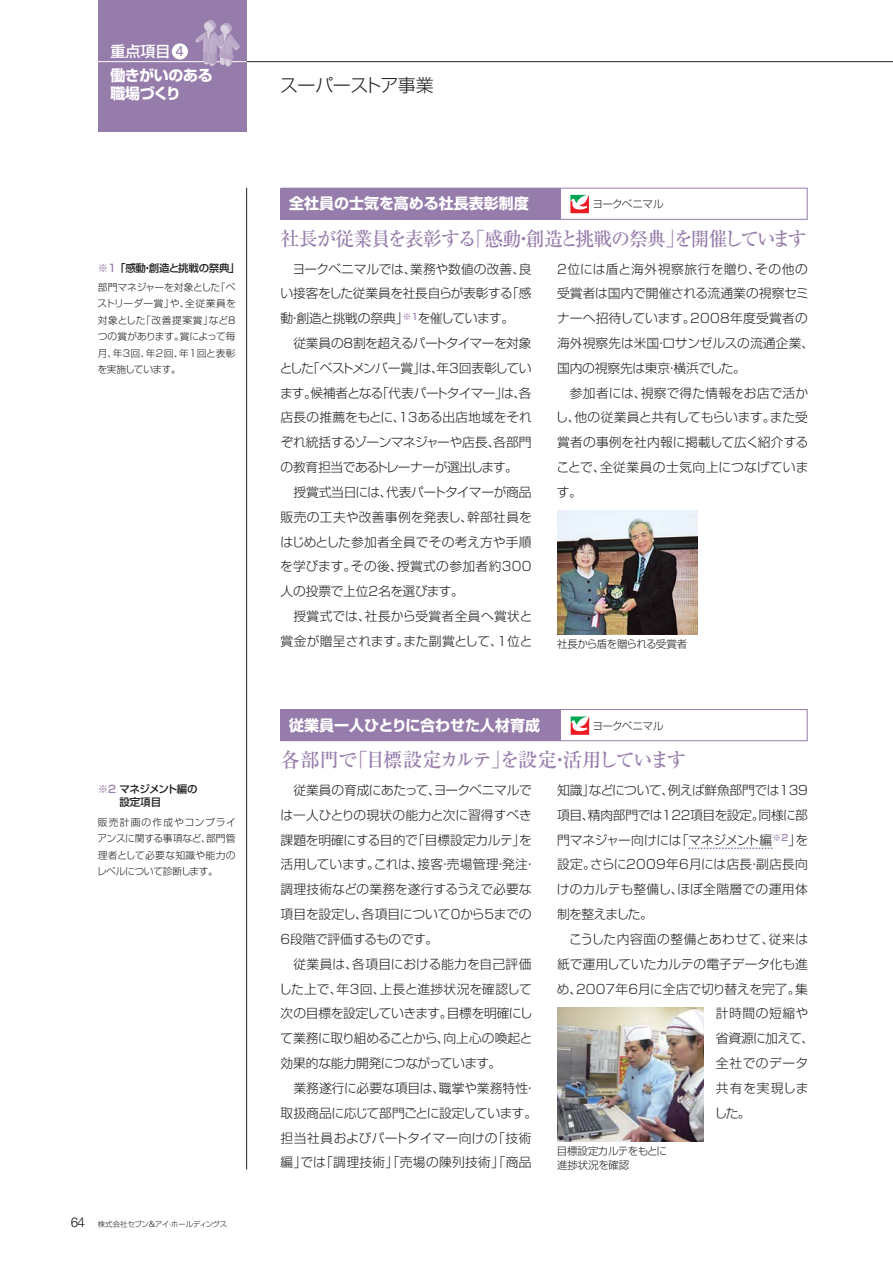
<style>
.page{position:relative;width:893px;height:1263px;background:#fff}
.page>*{position:absolute;margin:0;border:0;box-sizing:border-box;transform-origin:0 0}
.t1{font:19.5px "Ryumin Pro Medium 90 pv RKSJ H";letter-spacing:-.08em;color:#967caa}
.t2{font:18px "Shin Go Pro Light 90 pv RKSJ H";letter-spacing:-.025em;color:#231f20}
.t3{font:15px "Shin Go Pro Bold 90 pv RKSJ H";color:#fff}
.t4{font:15px/18px "Shin Go Pro Bold 90 pv RKSJ H";letter-spacing:-.025em;color:#fff}
.t5{font:15px "Shin Go Pro Medium 90 pv RKSJ H";color:#fff}
.t6{font:12.75px/24.9px "Shin Go Pro Light 90 pv RKSJ H";letter-spacing:-.01em;color:#231f20;text-align:justify}
.t7{font:12.75px/24.9px "Shin Go Pro Light 90 pv RKSJ H";letter-spacing:.015em;color:#231f20;text-align:right}
.t8{font:12.75px "Shin Go Pro Light 90 pv RKSJ H";letter-spacing:.035em;color:#231f20}
.t9{font:12.75px "Shin Go Pro Light 90 pv RKSJ H";letter-spacing:.04em;color:#231f20}
.t10{font:12.75px "Shin Go Pro Light 90 pv RKSJ H";letter-spacing:-.045em;color:#231f20}
.t11{font:12.75px "Shin Go Pro Light 90 pv RKSJ H";letter-spacing:.06em;color:#231f20}
.t12{font:10.5px/13.5px "Shin Go Pro Light 90 pv RKSJ H";letter-spacing:-.04em;color:#231f20}
.t13{font:10.5px/13.5px "Shin Go Pro Medium 90 pv RKSJ H";letter-spacing:-.03em;color:#231f20}
.t14{font:9.75px/16.5px "Shin Go Pro Light 90 pv RKSJ H";letter-spacing:-.005em;color:#231f20;text-align:justify}
.t15{font:7.5px "Shin Go Pro Light 90 pv RKSJ H";letter-spacing:-.04em;color:#231f20}
.s1{font-family:"Univers LT Std";font-size:13.95px;color:#967caa}
.s2{color:#967caa}
.s3{font-family:"Univers LT Std";font-weight:300;font-size:13.5px}
.s4{font-family:"Univers LT Std";font-weight:300;font-size:8.7px}
</style>
<div class="page">
<svg style="left:689px;top:847px;width:83px;height:2px"></svg>
<div style="left:281px;top:188px;width:280px;height:31px;background:#967caa"></div>
<div style="left:281px;top:188px;width:526px;height:32px;border:1px solid #967caa"></div>
<div style="left:281px;top:710px;width:280px;height:31px;background:#967caa"></div>
<div style="left:281px;top:709px;width:526px;height:32px;border:1px solid #967caa"></div>
<svg style="left:570px;top:716px;width:20px;height:19px"></svg>
<svg style="left:571px;top:716px;width:18px;height:19px"></svg>
<svg style="left:570px;top:194px;width:19px;height:20px"></svg>
<svg style="left:570px;top:195px;width:19px;height:18px"></svg>
<img style="left:557px;top:1007px;width:146px;height:134px">
<img style="left:557px;top:510px;width:140px;height:125px">
<hr style="left:247px;top:61px;width:646px;height:1px;background:#231f20">
<div style="left:98px;top:0;width:149px;height:132px;background:#967caa"></div>
<hr style="left:85px;top:61px;width:162px;height:1px;background:#fff">
<div style="left:172px;top:43px;width:16px;height:17px;background:#fff;border-radius:50%"></div>
<svg style="left:195px;top:20px;width:45px;height:47px"></svg>
<hr style="left:246px;top:188px;width:1px;height:981px;background:#231f20">
<p class="t5" style="left:111px;top:45px;width:75px">重点項目 <span class="s1">4</span></p>
<p class="t4" style="left:111px;top:69px;width:104px">働きがいのある職場づくり</p>
<h2 class="t2" style="left:280px;top:79px;width:155px">スーパーストア事業</h2>
<p class="t13" style="left:98px;top:262px;width:143px"><span class="s2">※1</span>「感動・創造と挑戦の祭典」</p>
<p class="t14" style="left:98px;top:280px;width:140px">部門マネジャーを対象とした「ベストリーダー賞」や、全従業員を対象とした「改善提案賞」など8つの賞があります。賞によって毎月、年3回、年2回、年1回と表彰を実施しています。</p>
<p class="t13" style="left:120px;top:784px;width:80px;text-indent:-22px"><span class="s2">※2</span> マネジメント編の設定項目</p>
<p class="t14" style="left:97px;top:815px;width:140px">販売計画の作成やコンプライアンスに関する事項など、部門管理者として必要な知識や能力のレベルについて診断します。</p>
<p class="t15" style="left:71px;top:1221px;width:158px"><span class="s3">64</span> 株式会社セブン<span class="s4">&amp;</span>アイ・ホールディングス</p>
<p class="t3" style="left:289px;top:198px;width:241px">全社員の士気を高める社長表彰制度</p>
<h1 class="t1" style="left:281px;top:231px;width:528px">社長が従業員を表彰する「感動・創造と挑戦の祭典」を開催しています</h1>
<p class="t12" style="left:592px;top:199px;width:73px">ヨークベニマル</p>
<p class="t6" style="left:281px;top:258px;width:252px;text-indent:12px">ヨークベニマルでは、業務や数値の改善、良い接客をした従業員を社長自らが表彰する「感動・創造と挑戦の祭典」<sup>※1</sup>を催しています。</p>
<p class="t6" style="left:280px;top:332px;width:254px;text-indent:14px">従業員の8割を超えるパートタイマーを対象とした「ベストメンバー賞」は、年3回表彰しています。候補者となる「代表パートタイマー」は、各店長の推薦をもとに、13ある出店地域をそれぞれ統括するゾーンマネジャーや店長、各部門の教育担当であるトレーナーが選出します。</p>
<p class="t6" style="left:280px;top:481px;width:253px;text-indent:13px">授賞式当日には、代表パートタイマーが商品販売の工夫や改善事例を発表し、幹部社員をはじめとした参加者全員でその考え方や手順を学びます。その後、授賞式の参加者約300人の投票で上位2名を選びます。</p>
<p class="t7" style="left:281px;top:606px;width:253px">授賞式では、社長から受賞者全員へ賞状と賞金が贈呈されます。また副賞として、1位と</p>
<p class="t6" style="left:557px;top:258px;width:259px;text-align:left">2位には盾と海外視察旅行を贈り、その他の受賞者は国内で開催される流通業の視察セミナーへ招待しています。2008年度受賞者の海外視察先は米国・ロサンゼルスの流通企業、国内の視察先は東京・横浜でした。</p>
<p class="t6" style="left:556px;top:382px;width:254px;text-indent:14px">参加者には、視察で得た情報をお店で活かし、他の従業員と共有してもらいます。また受賞者の事例を社内報に掲載して広く紹介することで、全従業員の士気向上につなげています。</p>
<p class="t12" style="left:557px;top:639px;width:132px">社長から盾を贈られる受賞者</p>
<p class="t3" style="left:289px;top:719px;width:252px">従業員一人ひとりに合わせた人材育成</p>
<h1 class="t1" style="left:281px;top:752px;width:407px">各部門で「目標設定カルテ」を設定・活用しています</h1>
<p class="t12" style="left:592px;top:720px;width:73px">ヨークベニマル</p>
<p class="t6" style="left:280px;top:779px;width:257px;text-align:left;text-indent:13px">従業員の育成にあたって、ヨークベニマルでは一人ひとりの現状の能力と次に習得すべき課題を明確にする目的で「目標設定カルテ」を活用しています。これは、接客・売場管理・発注・調理技術などの業務を遂行するうえで必要な項目を設定し、各項目について0から5までの<br>6段階で評価するものです。</p>
<p class="t6" style="left:279px;top:953px;width:255px;text-indent:14px">従業員は、各項目における能力を自己評価した上で、年3回、上長と進捗状況を確認して次の目標を設定していきます。目標を明確にして業務に取り組めることから、向上心の喚起と効果的な能力開発につながっています。</p>
<p class="t6" style="left:281px;top:1077px;width:258px;text-align:left;text-indent:13px">業務遂行に必要な項目は、職掌や業務特性・取扱商品に応じて部門ごとに設定しています。担当社員およびパートタイマー向けの「技術編」では「調理技術」「売場の陳列技術」「商品</p>
<p class="t6" style="left:557px;top:779px;width:253px">知識」などについて、例えば鮮魚部門では139項目、精肉部門では122項目を設定。同様に部門マネジャー向けには「マネジメント編<sup>※2</sup>」を設定。さらに2009年6月には店長・副店長向けのカルテも整備し、ほぼ全階層での運用体制を整えました。</p>
<p class="t8" style="left:569px;top:934px;width:241px">こうした内容面の整備とあわせて、従来は</p>
<p class="t6" style="left:557px;top:953px;width:252px">紙で運用していたカルテの電子データ化も進</p>
<p class="t6" style="left:557px;top:978px;width:253px">め、2007年6月に全店で切り替えを完了。集</p>
<p class="t9" style="left:716px;top:1009px;width:94px">計時間の短縮や</p>
<p class="t10" style="left:716px;top:1033px;width:100px">省資源に加えて、</p>
<p class="t9" style="left:716px;top:1058px;width:94px">全社でのデータ</p>
<p class="t11" style="left:716px;top:1083px;width:94px">共有を実現しま</p>
<p class="t6" style="left:714px;top:1102px;width:38px">した。</p>
<p class="t12" style="left:557px;top:1146px;width:112px">目標設定カルテをもとに進捗状況を確認</p>
</div>
